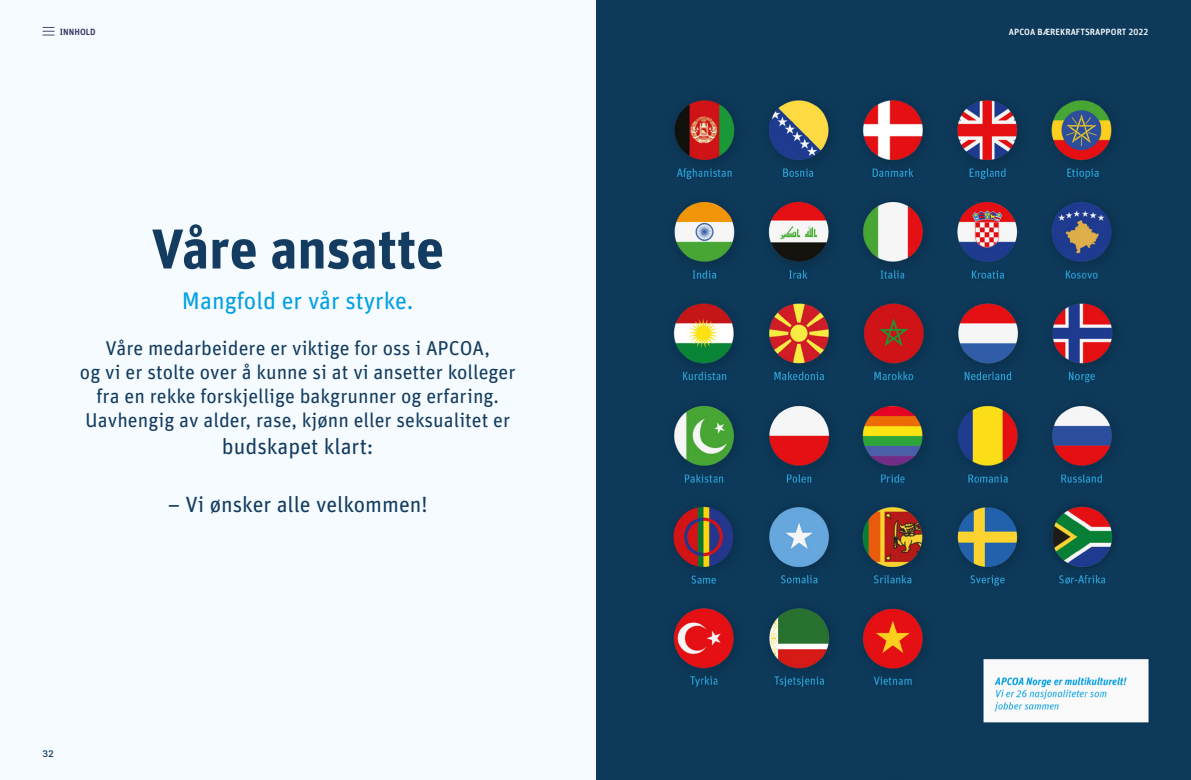
<style>
.page{position:relative;width:1191px;height:780px;background:#fff}
.page>*{position:absolute;margin:0;border:0;box-sizing:border-box;transform-origin:0 0}
.t1{font:700 56px "Unit Pro";color:#133c60}
.Brød{font:24px "Unit Pro";color:#009fe3}
.Brød-2{font:22px "Unit Pro";color:#133c60}
.Brød-3{font:20px/24px "Unit Pro";color:#133c60;text-align:center}
.t2{font:500 9px "Unit Pro";letter-spacing:.01em;color:#fff}
.t3{font:500 9px "Unit Pro";letter-spacing:.01em;color:#2a2859}
.t4{font:500 9px "Oslo Sans";color:#133c60}
</style>
<div class="page">
<img style="left:596px;top:0;width:595px;height:780px">
<div style="left:0;top:0;width:595px;height:780px;background:#f5fbfe"></div>
<svg style="left:43px;top:27px;width:11px;height:9px"></svg>
<p class="t3" style="left:60px;top:25px;width:38px">INNHOLD</p>
<p class="t2" style="left:1009px;top:25px;width:141px">APCOA BÆREKRAFTSRAPPORT 2022</p>
<h2 class="t1" style="left:151px;top:208px;width:294px">Våre ansatte</h2>
<p class="Brød" style="left:182px;top:283px;width:233px">Mangfold er vår styrke.</p>
<p class="Brød-3" style="left:80px;top:335px;width:437px">Våre medarbeidere er viktige for oss i APCOA,<br>og vi er stolte over å kunne si at vi ansetter kolleger fra en rekke forskjellige bakgrunner og erfaring.<br>Uavhengig av alder, rase, kjønn eller seksualitet er</p>
<p class="Brød-2" style="left:222px;top:431px;width:153px">budskapet klart:</p>
<p class="Brød-2" style="left:168px;top:489px;width:261px">– Vi ønsker alle velkommen!</p>
<p class="t4" style="left:43px;top:748px;width:13px">32</p>
</div>
